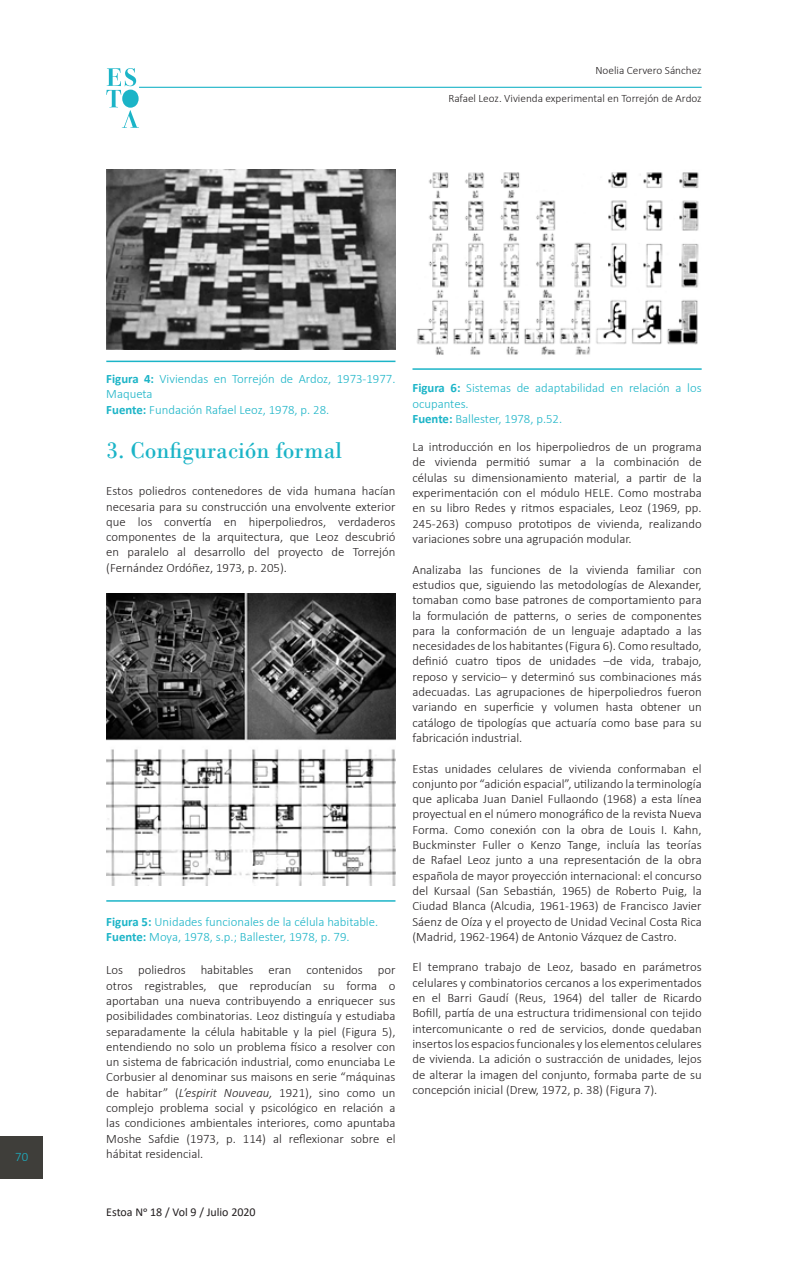
<style>
.page{position:relative;width:808px;height:1263px;background:#fff}
.page>*{position:absolute;margin:0;border:0;box-sizing:border-box;transform-origin:0 0}
.subtitulo{font:24px "Bodoni";color:#1bb4c7}
.parrafo{font:300 12.75px/15.3px "Calibri";color:#231f20;text-align:justify}
.parrafo-2{font:300 12.75px/15.3px "Calibri";color:#1bb4c7}
.t1{font:12px "Calibri";color:#231f20}
.t2{font:300 11.25px "Calibri";color:#231f20}
.s1{font-weight:700}
.s2{font-style:italic}
</style>
<div class="page">
<svg style="left:106px;top:68px;width:33px;height:60px"></svg>
<hr style="left:139px;top:87px;width:563px;height:1px;background:#1bb4c7">
<div style="left:0;top:1137px;width:43px;height:42px;background:#3f3e3a"></div>
<img style="left:107px;top:170px;width:288px;height:179px">
<hr style="left:106px;top:361px;width:289px;height:1px;background:#1bb4c7">
<hr style="left:412px;top:368px;width:290px;height:2px;background:#1bb4c7">
<img style="left:107px;top:593px;width:288px;height:292px">
<hr style="left:106px;top:900px;width:289px;height:2px;background:#1bb4c7">
<img style="left:417px;top:172px;width:282px;height:183px">
<p class="t2" style="left:595px;top:63px;width:108px">Noelia Cervero Sánchez</p>
<p class="t2" style="left:448px;top:92px;width:255px">Rafael Leoz. Vivienda experimental en Torrejón de Ardoz</p>
<p class="parrafo-2" style="left:15px;top:1149px;width:14px">70</p>
<p class="parrafo-2" style="left:106px;top:371px;width:291px"><span class="s1">Figura 4:</span> Viviendas en Torrejón de Ardoz, 1973-1977.<br>Maqueta</p>
<p class="parrafo-2" style="left:106px;top:401px;width:224px"><span class="s1">Fuente:</span> Fundación Rafael Leoz, 1978, p. 28.</p>
<p class="subtitulo" style="left:106px;top:435px;width:237px">3. Configuración formal</p>
<p class="parrafo" style="left:106px;top:483px;width:291px">Estos poliedros contenedores de vida humana hacían necesaria para su construcción una envolvente exterior que los convertía en hiperpoliedros, verdaderos componentes de la arquitectura, que Leoz descubrió en paralelo al desarrollo del proyecto de Torrejón (Fernández Ordóñez, 1973, p. 205).</p>
<p class="parrafo-2" style="left:106px;top:914px;width:273px"><span class="s1">Figura 5:</span> Unidades funcionales de la célula habitable.</p>
<p class="parrafo-2" style="left:106px;top:929px;width:245px"><span class="s1">Fuente:</span> Moya, 1978, s.p.; Ballester, 1978, p. 79.</p>
<p class="parrafo" style="left:106px;top:962px;width:291px">Los poliedros habitables eran contenidos por otros registrables, que reproducían su forma o aportaban una nueva contribuyendo a enriquecer sus posibilidades combinatorias. Leoz distinguía y estudiaba separadamente la célula habitable y la piel (Figura 5), entendiendo no solo un problema físico a resolver con un sistema de fabricación industrial, como enunciaba Le Corbusier al denominar sus maisons en serie “máquinas de habitar” (<span class="s2">L’espirit Nouveau,</span> 1921), sino como un complejo problema social y psicológico en relación a las condiciones ambientales interiores, como apuntaba Moshe Safdie (1973, p. 114) al reflexionar sobre el hábitat residencial.</p>
<p class="parrafo-2" style="left:412px;top:380px;width:291px"><span class="s1">Figura 6:</span> Sistemas de adaptabilidad en relación a los ocupantes.</p>
<p class="parrafo-2" style="left:412px;top:411px;width:151px"><span class="s1">Fuente:</span> Ballester, 1978, p.52.</p>
<p class="parrafo" style="left:412px;top:439px;width:291px">La introducción en los hiperpoliedros de un programa de vivienda permitió sumar a la combinación de células su dimensionamiento material, a partir de la experimentación con el módulo HELE. Como mostraba en su libro Redes y ritmos espaciales, Leoz (1969, pp.<br>245-263) compuso prototipos de vivienda, realizando variaciones sobre una agrupación modular.</p>
<p class="parrafo" style="left:412px;top:562px;width:291px">Analizaba las funciones de la vivienda familiar con estudios que, siguiendo las metodologías de Alexander, tomaban como base patrones de comportamiento para la formulación de patterns, o series de componentes para la conformación de un lenguaje adaptado a las necesidades de los habitantes (Figura 6). Como resultado, definió cuatro tipos de unidades –de vida, trabajo, reposo y servicio– y determinó sus combinaciones más adecuadas. Las agrupaciones de hiperpoliedros fueron variando en superficie y volumen hasta obtener un catálogo de tipologías que actuaría como base para su fabricación industrial.</p>
<p class="parrafo" style="left:412px;top:760px;width:291px">Estas unidades celulares de vivienda conformaban el conjunto por “adición espacial”, utilizando la terminología que aplicaba Juan Daniel Fullaondo (1968) a esta línea proyectual en el número monográfico de la revista Nueva Forma. Como conexión con la obra de Louis I. Kahn, Buckminster Fuller o Kenzo Tange, incluía las teorías de Rafael Leoz junto a una representación de la obra española de mayor proyección internacional: el concurso del Kursaal (San Sebastián, 1965) de Roberto Puig, la Ciudad Blanca (Alcudia, 1961-1963) de Francisco Javier Sáenz de Oíza y el proyecto de Unidad Vecinal Costa Rica (Madrid, 1962-1964) de Antonio Vázquez de Castro.</p>
<p class="parrafo" style="left:412px;top:959px;width:291px">El temprano trabajo de Leoz, basado en parámetros celulares y combinatorios cercanos a los experimentados en el Barri Gaudí (Reus, 1964) del taller de Ricardo Bofill, partía de una estructura tridimensional con tejido intercomunicante o red de servicios, donde quedaban insertos los espacios funcionales y los elementos celulares de vivienda. La adición o sustracción de unidades, lejos de alterar la imagen del conjunto, formaba parte de su concepción inicial (Drew, 1972, p. 38) (Figura 7).</p>
<p class="t1" style="left:106px;top:1203px;width:151px">Estoa No 18 / Vol 9 / Julio 2020</p>
</div>
